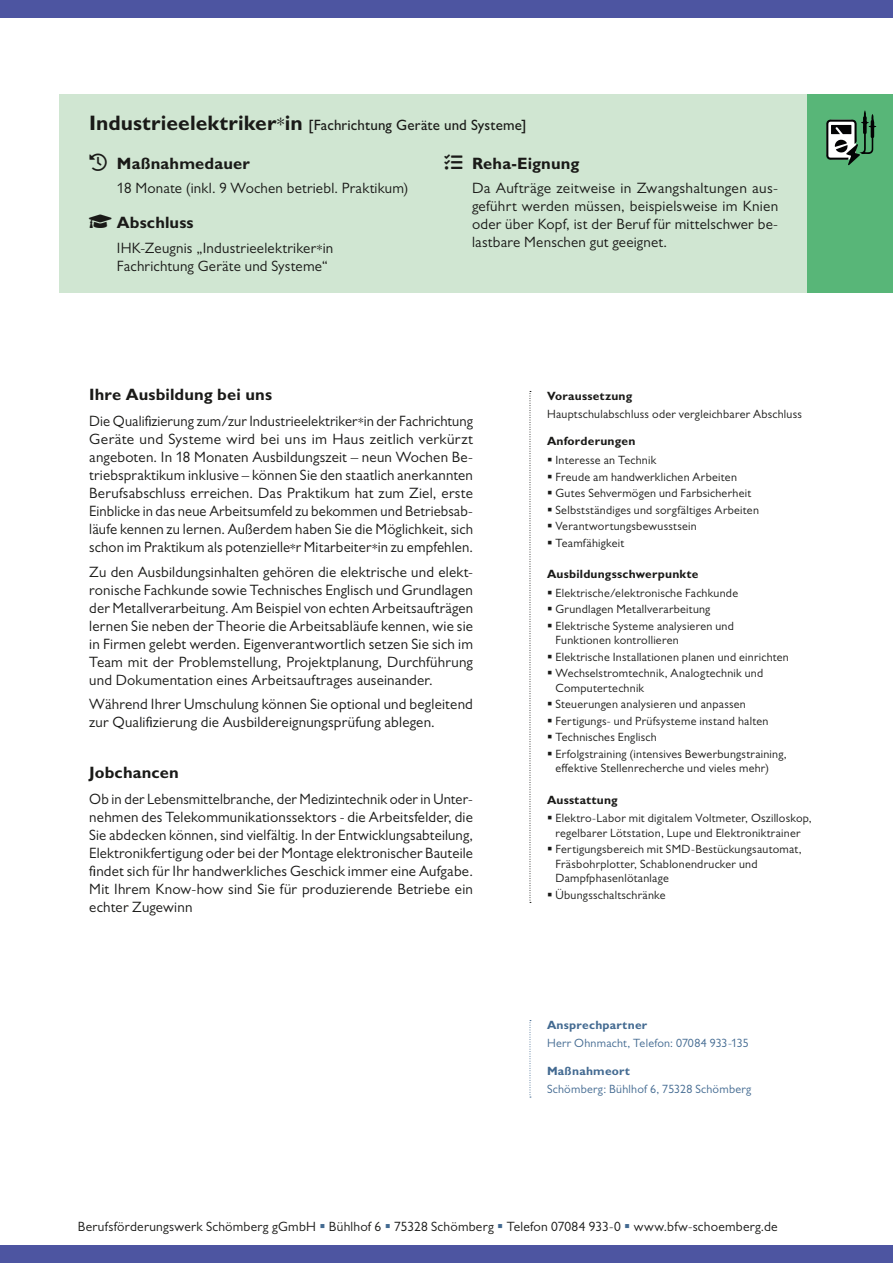
<style>
.page{position:relative;width:893px;height:1263px;background:#fff}
.page>*{position:absolute;margin:0;border:0;box-sizing:border-box;transform-origin:0 0}
.t1{font:700 16.5px "Gill Sans MT Pro";letter-spacing:.005em;color:#1a1a18}
.t2{font:15px/18px "Gill Sans MT Pro";letter-spacing:.015em;color:#1a1a18;text-align:justify}
.t3{font:500 15px "Gill Sans MT Pro";letter-spacing:.005em;color:#1a1a18}
.t4{font:13.5px "Gill Sans MT Pro";letter-spacing:.02em;color:#1a1a18}
.t5{font:12px/16.5px "Gill Sans MT Pro";letter-spacing:.02em;color:#1a1a18}
.t6{font:12px "Gill Sans MT Pro";letter-spacing:.02em;color:#436a91}
.t7{font:700 12px "Gill Sans MT Pro";letter-spacing:.02em;color:#1a1a18}
.t8{font:700 12px "Gill Sans MT Pro";letter-spacing:.02em;color:#436a91}
.s1{font-weight:700;font-size:21px}
.s2{font-weight:400;font-size:21px}
.s3{color:#436a91}
</style>
<div class="page">
<div style="left:0;top:0;width:893px;height:17px;background:#4d55a1"></div>
<div style="left:0;top:1246px;width:893px;height:17px;background:#4d55a1"></div>
<svg style="left:530px;top:1020px;width:1px;height:78px"></svg>
<div style="left:60px;top:94px;width:833px;height:198px;background:#d0e6d2"></div>
<div style="left:808px;top:94px;width:85px;height:198px;background:#58b678"></div>
<svg style="left:826px;top:110px;width:50px;height:55px"></svg>
<svg style="left:530px;top:391px;width:1px;height:512px"></svg>
<p class="t3" style="left:89px;top:116px;width:439px"><span class="s1">Industrieelektriker</span><span class="s2">*</span><span class="s1">in</span> [Fachrichtung Geräte und Systeme]</p>
<p class="t1" style="left:117px;top:153px;width:134px">Maßnahmedauer</p>
<p class="t2" style="left:117px;top:179px;width:293px">18 Monate (inkl. 9 Wochen betriebl. Praktikum)</p>
<p class="t1" style="left:117px;top:212px;width:78px">Abschluss</p>
<p class="t2" style="left:117px;top:239px;width:218px">IHK-Zeugnis „Industrieelektriker*in<br>Fachrichtung Geräte und Systeme“</p>
<p class="t1" style="left:472px;top:153px;width:109px">Reha-Eignung</p>
<p class="t2" style="left:472px;top:179px;width:308px">Da Aufträge zeitweise in Zwangshaltungen aus&shy;geführt werden müssen, beispielsweise im Knien oder über Kopf, ist der Beruf für mittelschwer be&shy;lastbare Menschen gut geeignet.</p>
<p class="t1" style="left:89px;top:384px;width:184px">Ihre Ausbildung bei uns</p>
<p class="t2" style="left:89px;top:412px;width:385px">Die Qualifizierung zum/zur Industrieelektriker*in der Fachrichtung Geräte und Systeme wird bei uns im Haus zeitlich verkürzt angeboten. In 18 Monaten Ausbildungszeit – neun Wochen Be&shy;triebspraktikum inklusive – können Sie den staatlich anerkannten Berufsabschluss erreichen. Das Praktikum hat zum Ziel, erste Einblicke in das neue Arbeitsumfeld zu bekommen und Betriebsab&shy;läufe kennen zu lernen. Außerdem haben Sie die Möglichkeit, sich schon im Praktikum als potenzielle*r Mitarbeiter*in zu empfehlen.</p>
<p class="t2" style="left:89px;top:562px;width:385px">Zu den Ausbildungsinhalten gehören die elektrische und elekt&shy;ronische Fachkunde sowie Technisches Englisch und Grundlagen der Metallverarbeitung. Am Beispiel von echten Arbeitsaufträgen lernen Sie neben der Theorie die Arbeitsabläufe kennen, wie sie in Firmen gelebt werden. Eigenverantwortlich setzen Sie sich im Team mit der Problemstellung, Projektplanung, Durchführung und Dokumentation eines Arbeitsauftrages auseinander.</p>
<p class="t2" style="left:89px;top:695px;width:385px">Während Ihrer Umschulung können Sie optional und begleitend zur Qualifizierung die Ausbildereignungsprüfung ablegen.</p>
<p class="t1" style="left:89px;top:762px;width:91px">Jobchancen</p>
<p class="t2" style="left:89px;top:790px;width:385px">Ob in der Lebensmittelbranche, der Medizintechnik oder in Unter&shy;nehmen des Telekommunikationssektors - die Arbeitsfelder, die Sie abdecken können, sind vielfältig. In der Entwicklungsabteilung, Elektronikfertigung oder bei der Montage elektronischer Bauteile findet sich für Ihr handwerkliches Geschick immer eine Aufgabe.<br>Mit Ihrem Know-how sind Sie für produzierende Betriebe ein echter Zugewinn</p>
<p class="t7" style="left:547px;top:388px;width:87px">Voraussetzung</p>
<p class="t5" style="left:547px;top:406px;width:256px">Hauptschulabschluss oder vergleichbarer Abschluss</p>
<p class="t7" style="left:547px;top:434px;width:90px">Anforderungen</p>
<p class="t5" style="left:555px;top:452px;width:205px">Interesse an Technik<br>Freude am handwerklichen Arbeiten<br>Gutes Sehvermögen und Farbsicherheit<br>Selbstständiges und sorgfältiges Arbeiten<br>Verantwortungsbewusstsein<br>Teamfähigkeit</p>
<p class="t7" style="left:547px;top:567px;width:153px">Ausbildungsschwerpunkte</p>
<p class="t5" style="left:555px;top:584px;width:184px">Elektrische/elektronische Fachkunde<br>Grundlagen Metallverarbeitung<br>Elektrische Systeme analysieren und</p>
<p class="t5" style="left:555px;top:632px;width:235px">Funktionen kontrollieren<br>Elektrische Installationen planen und einrichten<br>Wechselstromtechnik, Analogtechnik und</p>
<p class="t5" style="left:555px;top:679px;width:233px">Computertechnik<br>Steuerungen analysieren und anpassen Fertigungs- und Prüfsysteme instand halten Technisches Englisch<br>Erfolgstraining (intensives Bewerbungstraining,</p>
<p class="t5" style="left:555px;top:760px;width:215px">effektive Stellenrecherche und vieles mehr)</p>
<p class="t7" style="left:547px;top:792px;width:72px">Ausstattung</p>
<p class="t5" style="left:555px;top:811px;width:258px;line-height:14.4px">Elektro-Labor mit digitalem Voltmeter, Oszilloskop, regelbarer Lötstation, Lupe und Elektroniktrainer</p>
<p class="t5" style="left:555px;top:842px;width:248px;line-height:14.4px">Fertigungsbereich mit SMD-Bestückungsautomat,<br>Fräsbohrplotter, Schablonendrucker und<br>Dampfphasenlötanlage</p>
<p class="t5" style="left:555px;top:886px;width:112px">Übungsschaltschränke</p>
<p class="t8" style="left:547px;top:1017px;width:102px">Ansprechpartner</p>
<p class="t6" style="left:547px;top:1036px;width:203px">Herr Ohnmacht, Telefon: 07084 933-135</p>
<p class="t8" style="left:547px;top:1063px;width:85px">Maßnahmeort</p>
<p class="t6" style="left:547px;top:1082px;width:206px">Schömberg: Bühlhof 6, 75328 Schömberg</p>
<p class="t4" style="left:78px;top:1218px;width:701px">Berufsförderungswerk Schömberg gGmbH <span class="s3">▪</span> Bühlhof 6 <span class="s3">▪</span> 75328 Schömberg <span class="s3">▪</span> Telefon 07084 933-0 <span class="s3">▪</span> www.bfw-schoemberg.de</p>
</div>
